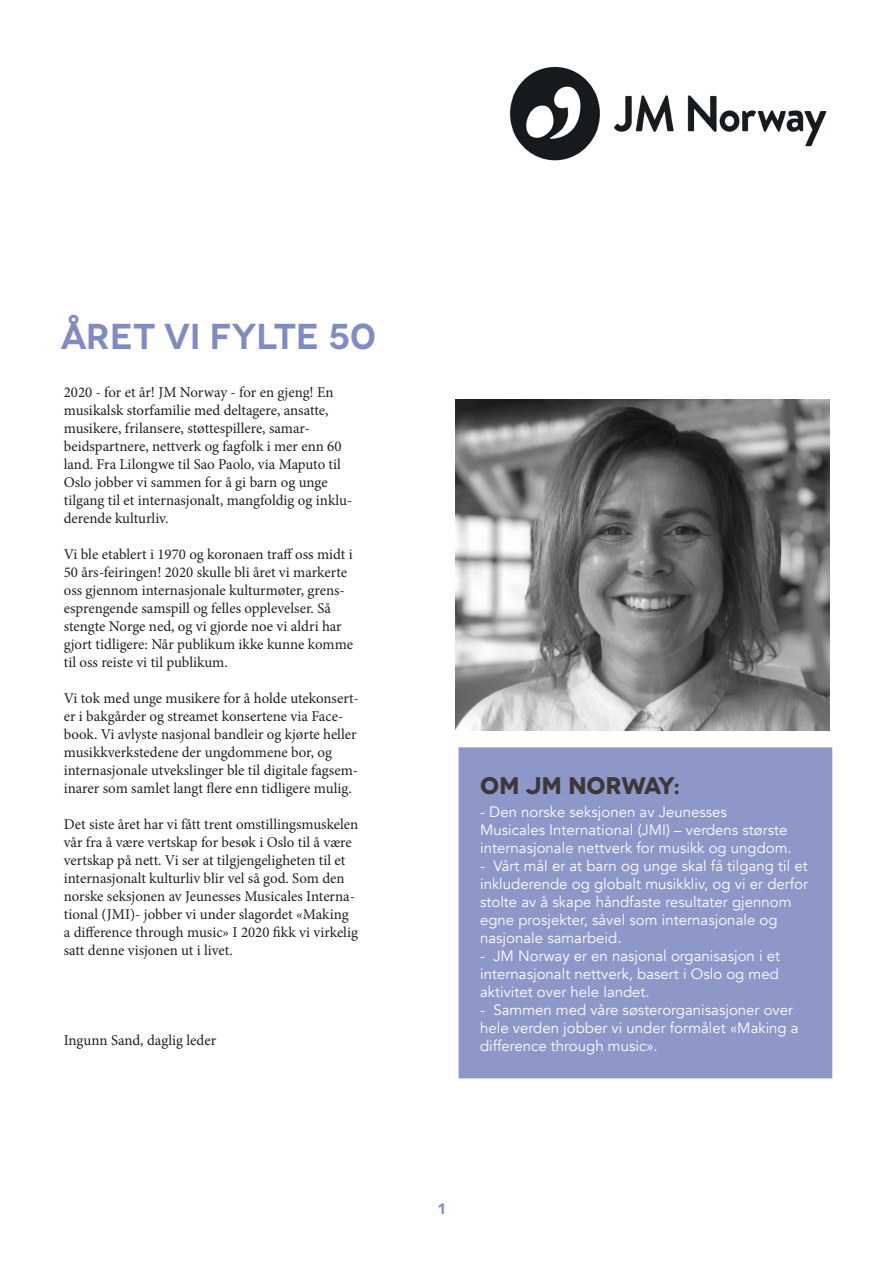
<style>
.page{position:relative;width:893px;height:1263px;background:#fff}
.page>*{position:absolute;margin:0;border:0;box-sizing:border-box;transform-origin:0 0}
.t1{font:600 36px "Novecentowide";color:#808bc2}
.t2{font:700 24px "Novecentowide";letter-spacing:-.015em;color:#231f20}
.t3{font:15px/18px "Minion Pro";color:#231f20}
.t4{font:15px/18px "Avenir";color:#fff}
.t5{font:900 15px "Avenir";color:#808bc2}
</style>
<div class="page">
<div style="left:461px;top:750px;width:369px;height:326px;background:#8e98c8"></div>
<div style="left:459px;top:747px;width:373px;height:331px;border:4px solid #808bc2"></div>
<img style="left:509px;top:66px;width:318px;height:95px">
<img style="left:455px;top:400px;width:374px;height:331px">
<p class="t1" style="left:61px;top:315px;width:317px">ÅRET VI FYLTE 50</p>
<p class="t3" style="left:64px;top:383px;width:290px">2020 - for et år! JM Norway - for en gjeng! En musikalsk storfamilie med deltagere, ansatte, musikere, frilansere, støttespillere, samar&shy;beidspartnere, nettverk og fagfolk i mer enn 60 land. Fra Lilongwe til Sao Paolo, via Maputo til Oslo jobber vi sammen for å gi barn og unge tilgang til et internasjonalt, mangfoldig og inklu&shy;derende kulturliv.</p>
<p class="t3" style="left:64px;top:545px;width:291px">Vi ble etablert i 1970 og koronaen traff oss midt i 50 års-feiringen! 2020 skulle bli året vi markerte oss gjennom internasjonale kulturmøter, grens&shy;esprengende samspill og felles opplevelser. Så stengte Norge ned, og vi gjorde noe vi aldri har gjort tidligere: Når publikum ikke kunne komme til oss reiste vi til publikum.</p>
<p class="t3" style="left:64px;top:689px;width:297px">Vi tok med unge musikere for å holde utekonsert&shy;er i bakgårder og streamet konsertene via Face&shy;book. Vi avlyste nasjonal bandleir og kjørte heller musikkverkstedene der ungdommene bor, og internasjonale utvekslinger ble til digitale fagsem&shy;inarer som samlet langt flere enn tidligere mulig.</p>
<p class="t3" style="left:64px;top:815px;width:296px">Det siste året har vi fått trent omstillingsmuskelen vår fra å være vertskap for besøk i Oslo til å være vertskap på nett. Vi ser at tilgjengeligheten til et internasjonalt kulturliv blir vel så god. Som den norske seksjonen av Jeunesses Musicales Interna&shy;tional (JMI)- jobber vi under slagordet «Making a difference through music» I 2020 fikk vi virkelig satt denne visjonen ut i livet.</p>
<p class="t3" style="left:64px;top:1031px;width:154px">Ingunn Sand, daglig leder</p>
<h2 class="t2" style="left:480px;top:770px;width:201px">OM JM NORWAY:</h2>
<p class="t4" style="left:480px;top:803px;width:313px">- Den norske seksjonen av Jeunesses<br>Musicales International (JMI) – verdens største internasjonale nettverk for musikk og ungdom.</p>
<p class="t4" style="left:480px;top:857px;width:330px">- Vårt mål er at barn og unge skal få tilgang til et inkluderende og globalt musikkliv, og vi er derfor stolte av å skape håndfaste resultater gjennom egne prosjekter, såvel som internasjonale og nasjonale samarbeid.</p>
<p class="t4" style="left:480px;top:947px;width:302px;text-align:justify">- JM Norway er en nasjonal organisasjon i et internasjonalt nettverk, basert i Oslo og med aktivitet over hele landet.</p>
<p class="t4" style="left:480px;top:1001px;width:320px">- Sammen med våre søsterorganisasjoner over hele verden jobber vi under formålet «Making a difference through music».</p>
<p class="t5" style="left:437px;top:1196px;width:10px">1</p>
</div>
